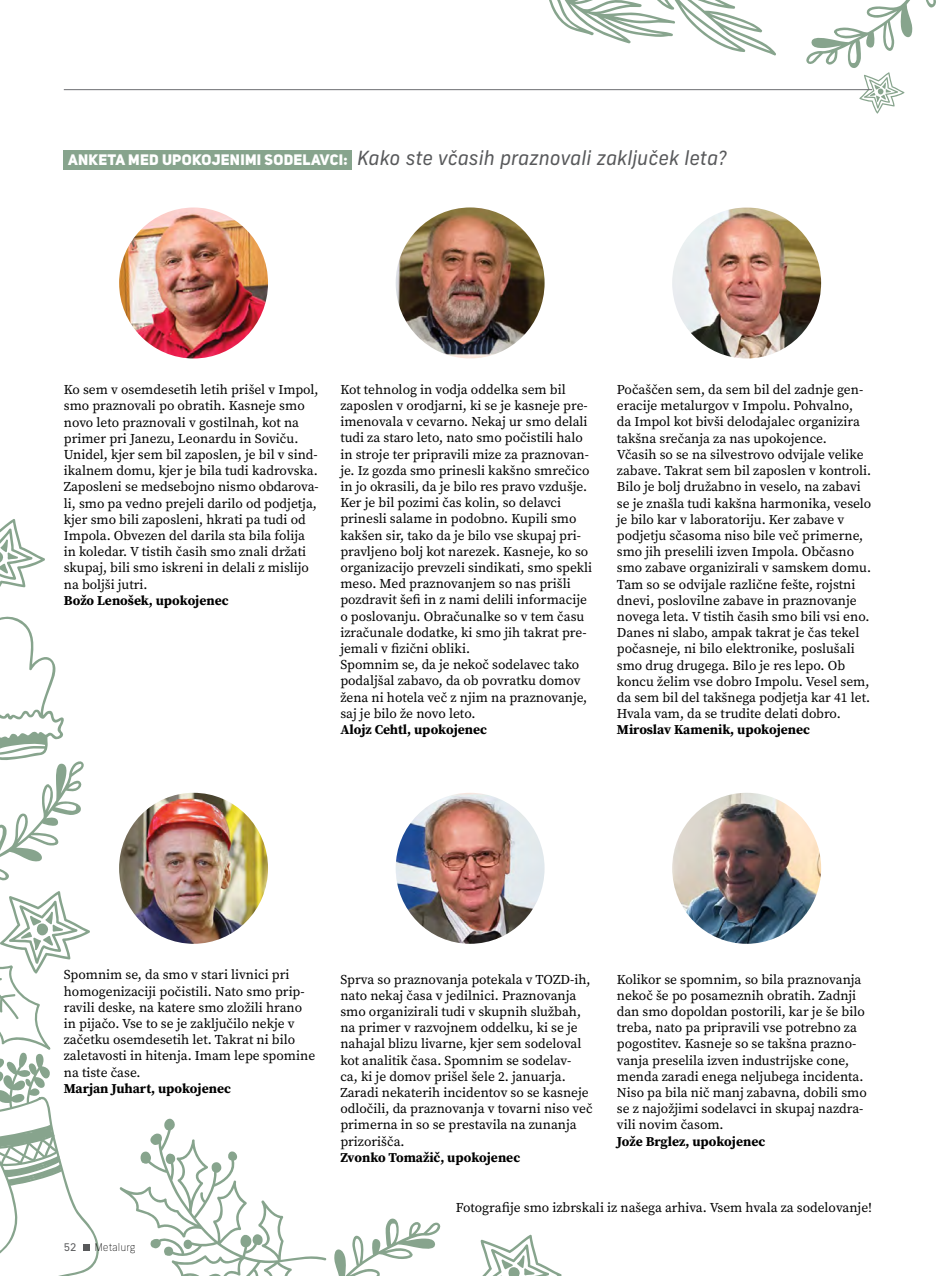
<style>
.page{position:relative;width:936px;height:1276px;background:#fff}
.page>*{position:absolute;margin:0;border:0;box-sizing:border-box;transform-origin:0 0}
.t1{font:italic 19.5px "New Frank";color:#58595b}
.t2{font:13.5px/16.2px "Source Serif Pro";color:#000}
.t3{font:700 13.5px "Source Serif Pro";color:#000}
.t4{font:100 10.5px "New Frank";color:#000}
.t5{font:10.5px "New Frank";color:#58595b}
.s1{font-family:"Uni Sans Heavy CAPS";font-style:normal;font-size:15px;color:#fff}
</style>
<div class="page">
<svg style="left:0;top:616px;width:84px;height:265px"></svg>
<svg style="left:549px;top:0;width:227px;height:56px"></svg>
<svg style="left:119px;top:1118px;width:322px;height:158px"></svg>
<svg style="left:805px;top:0;width:130px;height:114px"></svg>
<svg style="left:480px;top:1234px;width:82px;height:42px"></svg>
<svg style="left:0;top:519px;width:45px;height:69px"></svg>
<svg style="left:0;top:891px;width:99px;height:385px"></svg>
<img style="left:119px;top:793px;width:149px;height:150px">
<img style="left:395px;top:207px;width:149px;height:151px">
<img style="left:119px;top:207px;width:149px;height:151px">
<img style="left:672px;top:207px;width:149px;height:151px">
<img style="left:672px;top:793px;width:149px;height:150px">
<img style="left:396px;top:793px;width:148px;height:150px">
<div style="left:64px;top:150px;width:288px;height:20px;background:#87a48d"></div>
<hr style="left:64px;top:89px;width:808px;height:1px;background:#6d6e71">
<div style="left:83px;top:1243px;width:7px;height:7px;background:#58595b"></div>
<h1 class="t1" style="left:68px;top:146px;width:660px"><span class="s1">ANKETA MED UPOKOJENIMI SODELAVCI:</span> Kako ste včasih praznovali zaključek leta?</h1>
<p class="t2" style="left:64px;top:381px;width:256px">Ko sem v osemdesetih letih prišel v Impol, smo praznovali po obratih. Kasneje smo novo leto praznovali v gostilnah, kot na primer pri Janezu, Leonardu in Soviču.<br>Unidel, kjer sem bil zaposlen, je bil v sind&shy;ikalnem domu, kjer je bila tudi kadrovska.<br>Zaposleni se medsebojno nismo obdarova&shy;li, smo pa vedno prejeli darilo od podjetja, kjer smo bili zaposleni, hkrati pa tudi od Impola. Obvezen del darila sta bila folija in koledar. V tistih časih smo znali držati skupaj, bili smo iskreni in delali z mislijo na boljši jutri.</p>
<p class="t3" style="left:64px;top:591px;width:166px">Božo Lenošek, upokojenec</p>
<p class="t2" style="left:340px;top:381px;width:253px">Kot tehnolog in vodja oddelka sem bil zaposlen v orodjarni, ki se je kasneje pre&shy;imenovala v cevarno. Nekaj ur smo delali tudi za staro leto, nato smo počistili halo in stroje ter pripravili mize za praznovan&shy;je. Iz gozda smo prinesli kakšno smrečico in jo okrasili, da je bilo res pravo vzdušje.<br>Ker je bil pozimi čas kolin, so delavci prinesli salame in podobno. Kupili smo kakšen sir, tako da je bilo vse skupaj pri&shy;pravljeno bolj kot narezek. Kasneje, ko so organizacijo prevzeli sindikati, smo spekli meso. Med praznovanjem so nas prišli pozdravit šefi in z nami delili informacije o poslovanju. Obračunalke so v tem času izračunale dodatke, ki smo jih takrat pre&shy;jemali v fizični obliki.<br>Spomnim se, da je nekoč sodelavec tako podaljšal zabavo, da ob povratku domov žena ni hotela več z njim na praznovanje, saj je bilo že novo leto.</p>
<p class="t3" style="left:340px;top:720px;width:148px">Alojz Cehtl, upokojenec</p>
<p class="t2" style="left:617px;top:381px;width:256px">Počaščen sem, da sem bil del zadnje gen&shy;eracije metalurgov v Impolu. Pohvalno,<br>da Impol kot bivši delodajalec organizira takšna srečanja za nas upokojence.<br>Včasih so se na silvestrovo odvijale velike zabave. Takrat sem bil zaposlen v kontroli.<br>Bilo je bolj družabno in veselo, na zabavi se je znašla tudi kakšna harmonika, veselo je bilo kar v laboratoriju. Ker zabave v podjetju sčasoma niso bile več primerne, smo jih preselili izven Impola. Občasno smo zabave organizirali v samskem domu.<br>Tam so se odvijale različne fešte, rojstni dnevi, poslovilne zabave in praznovanje novega leta. V tistih časih smo bili vsi eno.<br>Danes ni slabo, ampak takrat je čas tekel počasneje, ni bilo elektronike, poslušali smo drug drugega. Bilo je res lepo. Ob koncu želim vse dobro Impolu. Vesel sem, da sem bil del takšnega podjetja kar 41 let.<br>Hvala vam, da se trudite delati dobro.</p>
<p class="t3" style="left:617px;top:720px;width:195px">Miroslav Kamenik, upokojenec</p>
<p class="t2" style="left:64px;top:966px;width:253px">Spomnim se, da smo v stari livnici pri homogenizaciji počistili. Nato smo prip&shy;ravili deske, na katere smo zložili hrano in pijačo. Vse to se je zaključilo nekje v začetku osemdesetih let. Takrat ni bilo zaletavosti in hitenja. Imam lepe spomine na tiste čase.</p>
<p class="t3" style="left:64px;top:1079px;width:169px">Marjan Juhart, upokojenec</p>
<p class="t5" style="left:64px;top:1240px;width:14px">52</p>
<p class="t4" style="left:94px;top:1240px;width:43px">Metalurg</p>
<p class="t2" style="left:340px;top:971px;width:254px">Sprva so praznovanja potekala v TOZD-ih, nato nekaj časa v jedilnici. Praznovanja smo organizirali tudi v skupnih službah, na primer v razvojnem oddelku, ki se je nahajal blizu livarne, kjer sem sodeloval kot analitik časa. Spomnim se sodelav-<br>ca, ki je domov prišel šele 2. januarja.<br>Zaradi nekaterih incidentov so se kasneje odločili, da praznovanja v tovarni niso več primerna in so se prestavila na zunanja prizorišča.</p>
<p class="t3" style="left:340px;top:1148px;width:181px">Zvonko Tomažič, upokojenec</p>
<p class="t2" style="left:617px;top:971px;width:251px">Kolikor se spomnim, so bila praznovanja nekoč še po posameznih obratih. Zadnji dan smo dopoldan postorili, kar je še bilo treba, nato pa pripravili vse potrebno za pogostitev. Kasneje so se takšna prazno&shy;vanja preselila izven industrijske cone, menda zaradi enega neljubega incidenta.<br>Niso pa bila nič manj zabavna, dobili smo se z najožjimi sodelavci in skupaj nazdra&shy;vili novim časom.</p>
<p class="t3" style="left:617px;top:1131px;width:150px">Jože Brglez, upokojenec</p>
<p class="t2" style="left:456px;top:1199px;width:417px">Fotografije smo izbrskali iz našega arhiva. Vsem hvala za sodelovanje!</p>
</div>
